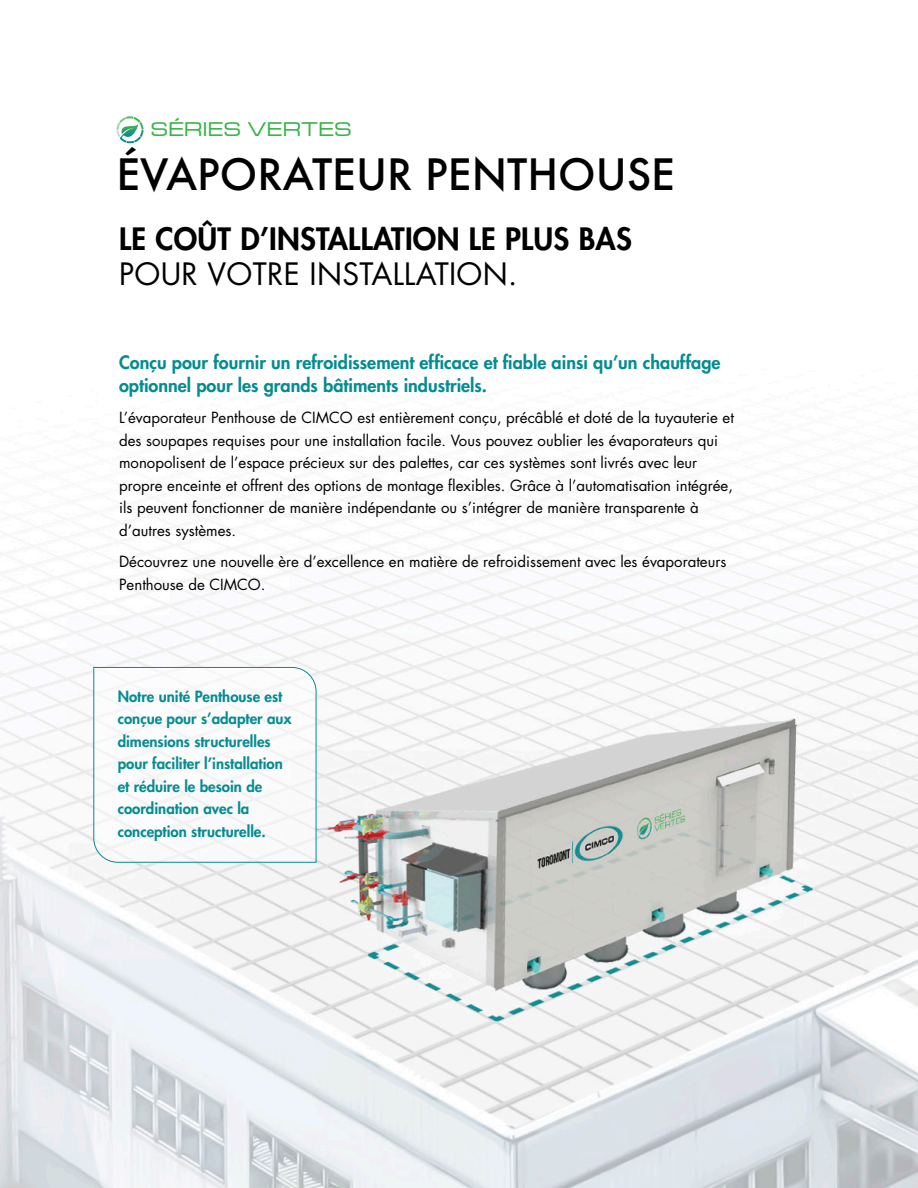
<style>
.page{position:relative;width:918px;height:1188px;background:#fff}
.page>*{position:absolute;margin:0;border:0;box-sizing:border-box;transform-origin:0 0}
.t1{font:500 42px "Futura";color:#000}
.t2{font:800 30px "Futura Std";letter-spacing:.01em;color:#000}
.t3{font:30px "Futura Std";letter-spacing:.01em;color:#000}
.t4{font:500 20.7px "Microgramma Ext D";letter-spacing:.055em;color:#38b449}
.t5{font:800 18px/22.5px "Futura Std";color:#058c93}
.t6{font:15px/22.5px "Futura Std";color:#000}
.t7{font:800 15px/22.5px "Futura Std";color:#058c93}
</style>
<div class="page">
<img style="left:0;top:458px;width:918px;height:730px">
<svg style="left:93px;top:667px;width:224px;height:196px"></svg>
<svg style="left:117px;top:116px;width:27px;height:28px"></svg>
<h3 class="t4" style="left:151px;top:116px;width:202px">SÉRIES VERTES</h3>
<h1 class="t1" style="left:117px;top:146px;width:560px">ÉVAPORATEUR PENTHOUSE</h1>
<h2 class="t2" style="left:119px;top:220px;width:514px">LE COÛT D’INSTALLATION LE PLUS BAS</h2>
<h2 class="t3" style="left:119px;top:255px;width:400px">POUR VOTRE INSTALLATION.</h2>
<p class="t5" style="left:119px;top:351px;width:603px">Conçu pour fournir un refroidissement efficace et fiable ainsi qu’un chauffage optionnel pour les grands bâtiments industriels.</p>
<p class="t6" style="left:119px;top:407px;width:616px">L’évaporateur Penthouse de CIMCO est entièrement conçu, précâblé et doté de la tuyauterie et des soupapes requises pour une installation facile. Vous pouvez oublier les évaporateurs qui monopolisent de l’espace précieux sur des palettes, car ces systèmes sont livrés avec leur propre enceinte et offrent des options de montage flexibles. Grâce à l’automatisation intégrée, ils peuvent fonctionner de manière indépendante ou s’intégrer de manière transparente à d’autres systèmes.</p>
<p class="t6" style="left:119px;top:551px;width:609px">Découvrez une nouvelle ère d’excellence en matière de refroidissement avec les évaporateurs<br>Penthouse de CIMCO.</p>
<p class="t7" style="left:118px;top:685px;width:176px">Notre unité Penthouse est conçue pour s’adapter aux dimensions structurelles pour faciliter l’installation et réduire le besoin de coordination avec la conception structurelle.</p>
</div>
